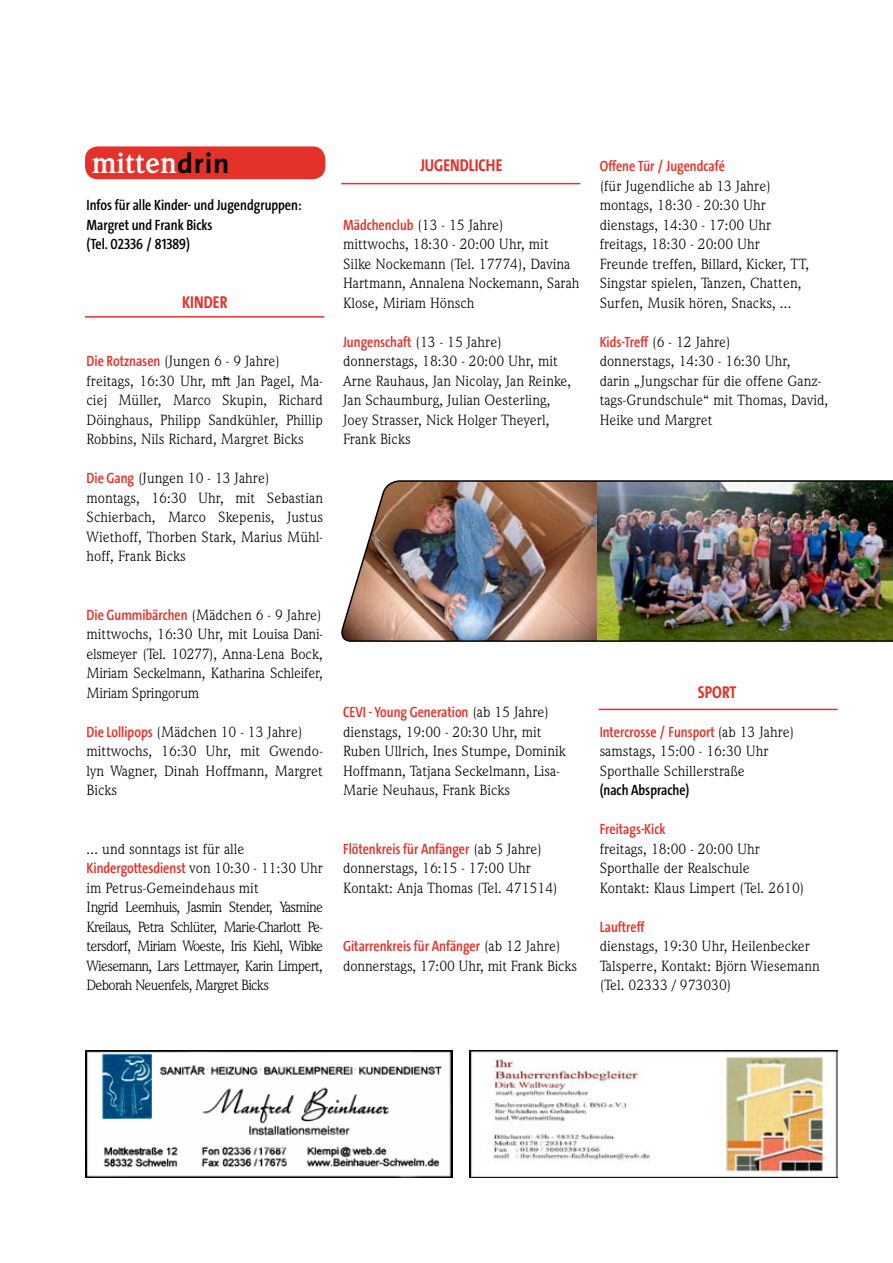
<style>
.page{position:relative;width:893px;height:1263px;background:#fff}
.page>*{position:absolute;margin:0;border:0;box-sizing:border-box;transform-origin:0 0}
.t1{font:700 30px "Weidemann IT Cby BT";color:#fff}
.t2{font:700 17.25px "The Sans Cd OF7";color:#e4312a}
.t3{font:15px/19.5px "Weidemann IT Cby BT";color:#000}
.t4{font:600 15px "The Sans Cd OF6";color:#e4312a}
.t5{font:15px/19.5px "Weidemann IT Cby BT";letter-spacing:-.05em;color:#000}
.t6{font:600 15px/19.5px "The Sans Cd OF6";color:#000}
.s1{font-family:"The Sans B7";font-size:28.5px;color:#000}
.s2{font-family:"The Sans Cd OF6";font-weight:600;color:#e4312a}
.s3{font-family:"Weidemann IT Cby BT";font-weight:400;color:#000}
</style>
<div class="page">
<div style="left:85px;top:146px;width:240px;height:33px;background:#e4312a;border-radius:13px"></div>
<img style="left:470px;top:1051px;width:368px;height:127px">
<img style="left:341px;top:480px;width:552px;height:162px">
<img style="left:85px;top:1050px;width:368px;height:128px">
<hr style="left:85px;top:316px;width:239px;height:2px;background:#e4312a">
<hr style="left:341px;top:183px;width:239px;height:1px;background:#e4312a">
<hr style="left:598px;top:709px;width:240px;height:1px;background:#e4312a">
<h1 class="t1" style="left:92px;top:144px;width:139px">mitten<span class="s1">drin</span></h1>
<p class="t6" style="left:87px;top:196px;width:216px">Infos für alle Kinder- und Jugendgruppen:<br>Margret und Frank Bicks<br>(Tel. 02336 / 81389)</p>
<p class="t2" style="left:182px;top:293px;width:47px">KINDER</p>
<p class="t3" style="left:87px;top:351px;width:238px"><span class="s2">Die Rotznasen</span> (Jungen 6 - 9 Jahre) freitags, 16:30 Uhr, mit Jan Pagel, Ma&shy;ciej Müller, Marco Skupin, Richard Döinghaus, Philipp Sandkühler, Phillip Robbins, Nils Richard, Margret Bicks</p>
<p class="t3" style="left:87px;top:468px;width:238px"><span class="s2">Die Gang</span> (Jungen 10 - 13 Jahre) montags, 16:30 Uhr, mit Sebastian<br>Schierbach, Marco Skepenis, Justus<br>Wiethoff, Thorben Stark, Marius Mühl&shy;hoff, Frank Bicks</p>
<p class="t3" style="left:87px;top:604px;width:238px;text-align:justify"><span class="s2">Die Gummibärchen</span> (Mädchen 6 - 9 Jahre) mittwochs, 16:30 Uhr, mit Louisa Dani&shy;elsmeyer (Tel. 10277), Anna-Lena Bock, Miriam Seckelmann, Katharina Schleifer, Miriam Springorum</p>
<p class="t3" style="left:87px;top:721px;width:238px"><span class="s2">Die Lollipops</span> (Mädchen 10 - 13 Jahre) mittwochs, 16:30 Uhr, mit Gwendo&shy;lyn Wagner, Dinah Hoffmann, Margret<br>Bicks</p>
<p class="t3" style="left:87px;top:838px;width:159px">... und sonntags ist für alle</p>
<p class="t4" style="left:87px;top:861px;width:238px">Kindergottesdienst <span class="s3">von 10:30 - 11:30 Uhr</span></p>
<p class="t5" style="left:87px;top:877px;width:238px">im Petrus-Gemeindehaus mit<br>Ingrid Leemhuis, Jasmin Stender, Yasmine Kreilaus, Petra Schlüter, Marie-Charlott Pe&shy;tersdorf, Miriam Woeste, Iris Kiehl, Wibke Wiesemann, Lars Lettmayer, Karin Limpert, Deborah Neuenfels, Margret Bicks</p>
<p class="t2" style="left:420px;top:156px;width:83px">JUGENDLICHE</p>
<p class="t3" style="left:343px;top:214px;width:238px"><span class="s2">Mädchenclub</span> (13 - 15 Jahre)<br>mittwochs, 18:30 - 20:00 Uhr, mit<br>Silke Nockemann (Tel. 17774), Davina<br>Hartmann, Annalena Nockemann, Sarah<br>Klose, Miriam Hönsch</p>
<p class="t4" style="left:343px;top:334px;width:160px">Jungenschaft <span class="s3">(13 - 15 Jahre)</span></p>
<p class="t3" style="left:343px;top:351px;width:230px">donnerstags, 18:30 - 20:00 Uhr, mit<br>Arne Rauhaus, Jan Nicolay, Jan Reinke,<br>Jan Schaumburg, Julian Oesterling,<br>Joey Strasser, Nick Holger Theyerl,<br>Frank Bicks</p>
<p class="t4" style="left:343px;top:705px;width:207px">CEVI - Young Generation <span class="s3">(ab 15 Jahre)</span></p>
<p class="t3" style="left:343px;top:721px;width:224px">dienstags, 19:00 - 20:30 Uhr, mit Ruben Ullrich, Ines Stumpe, Dominik Hoffmann, Tatjana Seckelmann, Lisa-Marie Neuhaus, Frank Bicks</p>
<p class="t4" style="left:343px;top:841px;width:201px">Flötenkreis für Anfänger <span class="s3">(ab 5 Jahre)</span></p>
<p class="t3" style="left:343px;top:858px;width:216px">donnerstags, 16:15 - 17:00 Uhr<br>Kontakt: Anja Thomas (Tel. 471514)</p>
<p class="t4" style="left:343px;top:939px;width:219px">Gitarrenkreis für Anfänger <span class="s3">(ab 12 Jahre)</span></p>
<p class="t3" style="left:343px;top:955px;width:236px">donnerstags, 17:00 Uhr, mit Frank Bicks</p>
<p class="t4" style="left:600px;top:159px;width:127px">Offene Tür / Jugendcafé</p>
<p class="t3" style="left:600px;top:175px;width:211px">(für Jugendliche ab 13 Jahre) montags, 18:30 - 20:30 Uhr dienstags, 14:30 - 17:00 Uhr freitags, 18:30 - 20:00 Uhr<br>Freunde treffen, Billard, Kicker, TT,<br>Singstar spielen, Tanzen, Chatten,<br>Surfen, Musik hören, Snacks, ...</p>
<p class="t3" style="left:600px;top:331px;width:230px"><span class="s2">Kids-Treff</span> (6 - 12 Jahre)<br>donnerstags, 14:30 - 16:30 Uhr,<br>darin „Jungschar für die offene Ganz&shy;tags-Grundschule“ mit Thomas, David,<br>Heike und Margret</p>
<p class="t2" style="left:698px;top:683px;width:40px">SPORT</p>
<p class="t4" style="left:600px;top:724px;width:196px">Intercrosse / Funsport <span class="s3">(ab 13 Jahre)</span></p>
<p class="t3" style="left:600px;top:741px;width:170px">samstags, 15:00 - 16:30 Uhr<br>Sporthalle Schillerstraße</p>
<p class="t6" style="left:600px;top:781px;width:91px">(nach Absprache)</p>
<p class="t4" style="left:600px;top:822px;width:67px">Freitags-Kick</p>
<p class="t3" style="left:600px;top:838px;width:206px">freitags, 18:00 - 20:00 Uhr<br>Sporthalle der Realschule<br>Kontakt: Klaus Limpert (Tel. 2610)</p>
<p class="t4" style="left:600px;top:919px;width:46px">Lauftreff</p>
<p class="t3" style="left:600px;top:936px;width:222px">dienstags, 19:30 Uhr, Heilenbecker<br>Talsperre, Kontakt: Björn Wiesemann (Tel. 02333 / 973030)</p>
</div>
